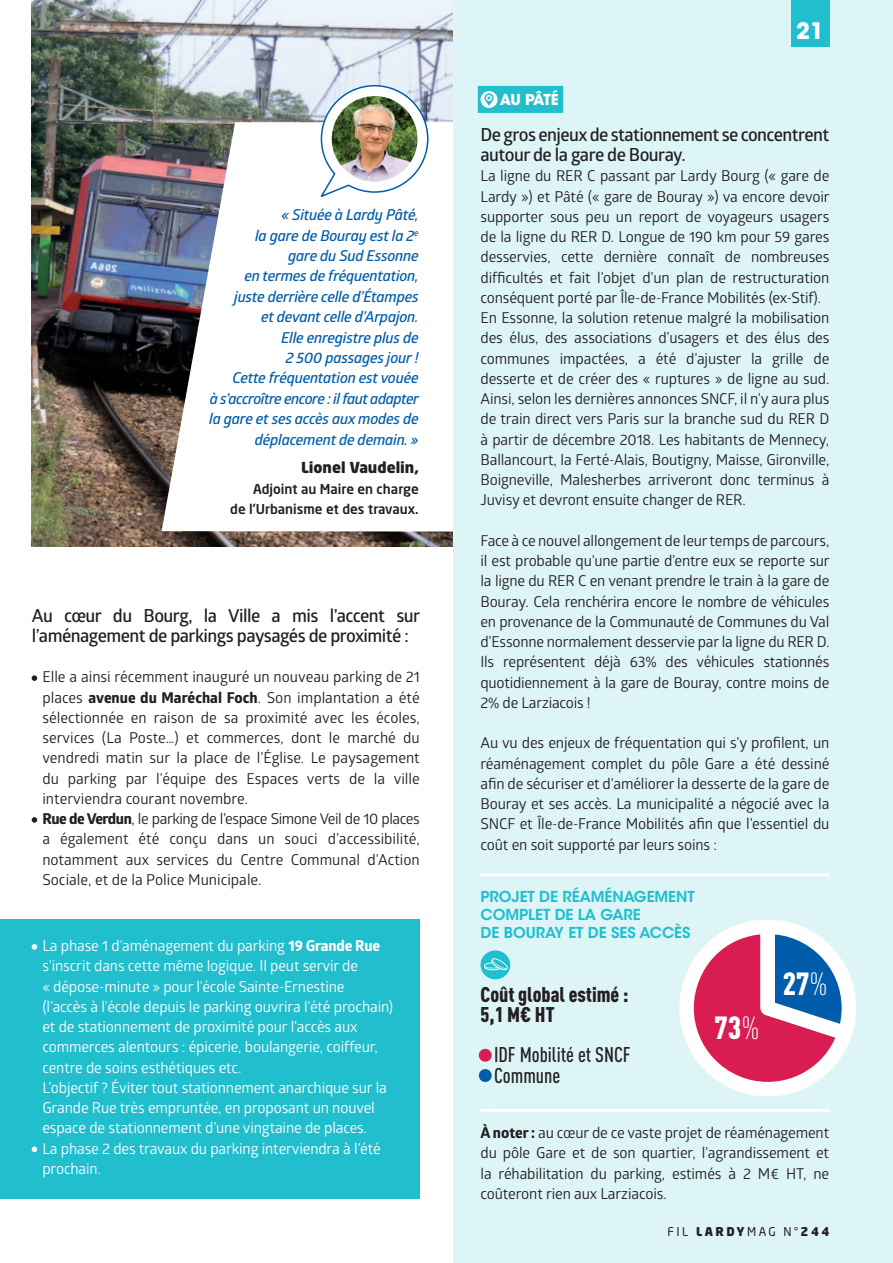
<style>
.page{position:relative;width:893px;height:1263px;background:#fff}
.page>*{position:absolute;margin:0;border:0;box-sizing:border-box;transform-origin:0 0}
.t1{font:900 condensed 31.65px "DIN Pro";color:#fff}
.t2{font:700 22.5px "ITC Avant Garde Std";color:#fff}
.t3{font:500 condensed 21px "DIN Pro";color:#231f20}
.t4{font:900 condensed 21px/20.2px "DIN Pro";color:#231f20}
.t5{font:600 18px/20.2px "Glober";letter-spacing:-.03em;color:#231f20}
.t6{font:15px/20.2px "Glober";letter-spacing:-.01em;color:#231f20;text-align:justify}
.t7{font:15px/20.2px "Glober";letter-spacing:-.01em;color:#fff}
.t8{font:italic 600 15px/20.4px "Glober";letter-spacing:-.02em;color:#015dab;text-align:right}
.t9{font:600 15px/18px "ITC Avant Garde Std";letter-spacing:-.005em;color:#21bece}
.t10{font:900 15px "Neo Sans Pro Grk";color:#231f20}
.t11{font:700 15px "ITC Avant Garde Std";letter-spacing:-.06em;color:#fff}
.t12{font:500 13.5px/20.2px "Neo Sans Pro Grk";color:#231f20;text-align:right}
.t13{font:12px "Neo Sans Pro Grk";letter-spacing:.2em;color:#231f20}
.s1{font-weight:600}
.s2{font-family:"Globerx";font-weight:700}
.s3{color:#d91c52}
.s4{color:#015dab}
.s5{font-weight:300}
.s6{font-weight:900}
</style>
<div class="page">
<div style="left:453px;top:0;width:440px;height:1263px;background:#ddf5f7"></div>
<img style="left:32px;top:0;width:421px;height:546px">
<svg style="left:162px;top:122px;width:291px;height:409px"></svg>
<div style="left:0;top:919px;width:419px;height:280px;background:#21bece"></div>
<div style="left:478px;top:86px;width:85px;height:27px;background:#21bece"></div>
<div style="left:791px;top:0;width:38px;height:47px;background:#21bece"></div>
<svg style="left:32px;top:944px;width:5px;height:5px"></svg>
<svg style="left:32px;top:1146px;width:5px;height:6px"></svg>
<svg style="left:318px;top:84px;width:111px;height:115px"></svg>
<img style="left:332px;top:96px;width:85px;height:86px;border-radius:43px">
<div style="left:479px;top:1049px;width:13px;height:13px;border:6px solid #d91c52;border-radius:50%"></div>
<div style="left:479px;top:1069px;width:13px;height:13px;border:6px solid #015dab;border-radius:50%"></div>
<svg style="left:480px;top:91px;width:17px;height:17px"></svg>
<svg style="left:484px;top:93px;width:10px;height:13px"></svg>
<svg style="left:32px;top:675px;width:5px;height:6px"></svg>
<svg style="left:32px;top:817px;width:5px;height:6px"></svg>
<div style="left:480px;top:950px;width:30px;height:29px;background:#21bece;border-radius:50%"></div>
<svg style="left:484px;top:958px;width:25px;height:12px"></svg>
<svg style="left:679px;top:919px;width:177px;height:178px"></svg>
<hr style="left:480px;top:873px;width:349px;height:3px;background:#fff">
<hr style="left:480px;top:1109px;width:349px;height:3px;background:#fff">
<p class="t8" style="left:209px;top:204px;width:211px">« Située à Lardy Pâté,<br>la gare de Bouray est la 2<sup>e<br></sup>gare du Sud Essonne<br>en termes de fréquentation,<br>juste derrière celle d’Étampes<br>et devant celle d’Arpajon.<br>Elle enregistre plus de<br>2 500 passages jour !<br>Cette fréquentation est vouée<br>à s’accroître encore : il faut adapter la gare et ses accès aux modes de déplacement de demain. »</p>
<p class="t10" style="left:301px;top:458px;width:119px">Lionel Vaudelin,</p>
<p class="t12" style="left:230px;top:478px;width:190px">Adjoint au Maire en charge<br>de l’Urbanisme et des travaux.</p>
<p class="t5" style="left:32px;top:604px;width:390px">Au cœur du Bourg, la Ville a mis l’accent sur l’aménagement de parkings paysagés de proximité :</p>
<p class="t6" style="left:42px;top:666px;width:379px;text-indent:-10px"><span class="s1">•</span> Elle a ainsi récemment inauguré un nouveau parking de 21 places <span class="s2">avenue du Maréchal Foch</span>. Son implantation a été sélectionnée en raison de sa proximité avec les écoles, services (La Poste…) et commerces, dont le marché du vendredi matin sur la place de l’Église. Le paysagement du parking par l’équipe des Espaces verts de la ville interviendra courant novembre.</p>
<p class="t6" style="left:42px;top:808px;width:379px;text-indent:-10px"><span class="s1">•</span> <span class="s2">Rue de Verdun</span>, le parking de l’espace Simone Veil de 10 places a également été conçu dans un souci d’accessibilité, notamment aux services du Centre Communal d’Action Sociale, et de la Police Municipale.</p>
<p class="t7" style="left:42px;top:935px;width:352px;text-indent:-11px"><span class="s1">•</span> La phase 1 d’aménagement du parking <span class="s2">19 Grande Rue </span>s’inscrit dans cette même logique. Il peut servir de<br>« dépose-minute » pour l’école Sainte-Ernestine<br>(l’accès à l’école depuis le parking ouvrira l’été prochain) et de stationnement de proximité pour l’accès aux commerces alentours : épicerie, boulangerie, coiffeur, centre de soins esthétiques etc.<br>L’objectif ? Éviter tout stationnement anarchique sur la Grande Rue très empruntée, en proposant un nouvel espace de stationnement d’une vingtaine de places.</p>
<p class="t7" style="left:42px;top:1137px;width:340px;text-indent:-10px"><span class="s1">•</span> La phase 2 des travaux du parking interviendra à l’été prochain.</p>
<p class="t11" style="left:500px;top:90px;width:61px">AU PÂTÉ</p>
<h2 class="t2" style="left:796px;top:16px;width:29px">21</h2>
<p class="t5" style="left:480px;top:124px;width:350px">De gros enjeux de stationnement se concentrent autour de la gare de Bouray.</p>
<p class="t6" style="left:480px;top:165px;width:351px;text-align:left">La ligne du RER C passant par Lardy Bourg (« gare de Lardy ») et Pâté (« gare de Bouray ») va encore devoir supporter sous peu un report de voyageurs usagers de la ligne du RER D. Longue de 190 km pour 59 gares desservies, cette dernière connaît de nombreuses difficultés et fait l’objet d’un plan de restructuration conséquent porté par Île-de-France Mobilités (ex-Stif).<br>En Essonne, la solution retenue malgré la mobilisation des élus, des associations d’usagers et des élus des communes impactées, a été d’ajuster la grille de desserte et de créer des « ruptures » de ligne au sud.<br>Ainsi, selon les dernières annonces SNCF, il n’y aura plus de train direct vers Paris sur la branche sud du RER D à partir de décembre 2018. Les habitants de Mennecy, Ballancourt, la Ferté-Alais, Boutigny, Maisse, Gironville, Boigneville, Malesherbes arriveront donc terminus à Juvisy et devront ensuite changer de RER.</p>
<p class="t6" style="left:480px;top:530px;width:351px">Face à ce nouvel allongement de leur temps de parcours, il est probable qu’une partie d’entre eux se reporte sur la ligne du RER C en venant prendre le train à la gare de Bouray. Cela renchérira encore le nombre de véhicules en provenance de la Communauté de Communes du Val d’Essonne normalement desservie par la ligne du RER D.<br>Ils représentent déjà 63% des véhicules stationnés quotidiennement à la gare de Bouray, contre moins de 2% de Larziacois !</p>
<p class="t6" style="left:480px;top:732px;width:350px">Au vu des enjeux de fréquentation qui s’y profilent, un réaménagement complet du pôle Gare a été dessiné afin de sécuriser et d’améliorer la desserte de la gare de Bouray et ses accès. La municipalité a négocié avec la SNCF et Île-de-France Mobilités afin que l’essentiel du coût en soit supporté par leurs soins :</p>
<p class="t9" style="left:480px;top:887px;width:216px">PROJET DE RÉAMÉNAGEMENT<br>COMPLET DE LA GARE<br>DE BOURAY ET DE SES ACCÈS</p>
<h3 class="t4" style="left:480px;top:982px;width:150px">Coût global estimé :<br>5,1 M€ HT</h3>
<h3 class="t3" style="left:480px;top:1039px;width:152px"><span class="s3">•</span> IDF Mobilité et SNCF</h3>
<h3 class="t3" style="left:480px;top:1059px;width:81px"><span class="s4">•</span> Commune</h3>
<h1 class="t1" style="left:714px;top:1003px;width:47px">73<span class="s5">%</span></h1>
<h1 class="t1" style="left:783px;top:959px;width:47px">27<span class="s5">%</span></h1>
<p class="t6" style="left:480px;top:1122px;width:350px"><span class="s2">À noter :</span> au cœur de ce vaste projet de réaménagement du pôle Gare et de son quartier, l’agrandissement et la réhabilitation du parking, estimés à 2 M€ HT, ne coûteront rien aux Larziacois.</p>
<p class="t13" style="left:668px;top:1224px;width:163px">FIL <span class="s6">LARDY</span>MAG N°<span class="s6">244</span></p>
</div>
